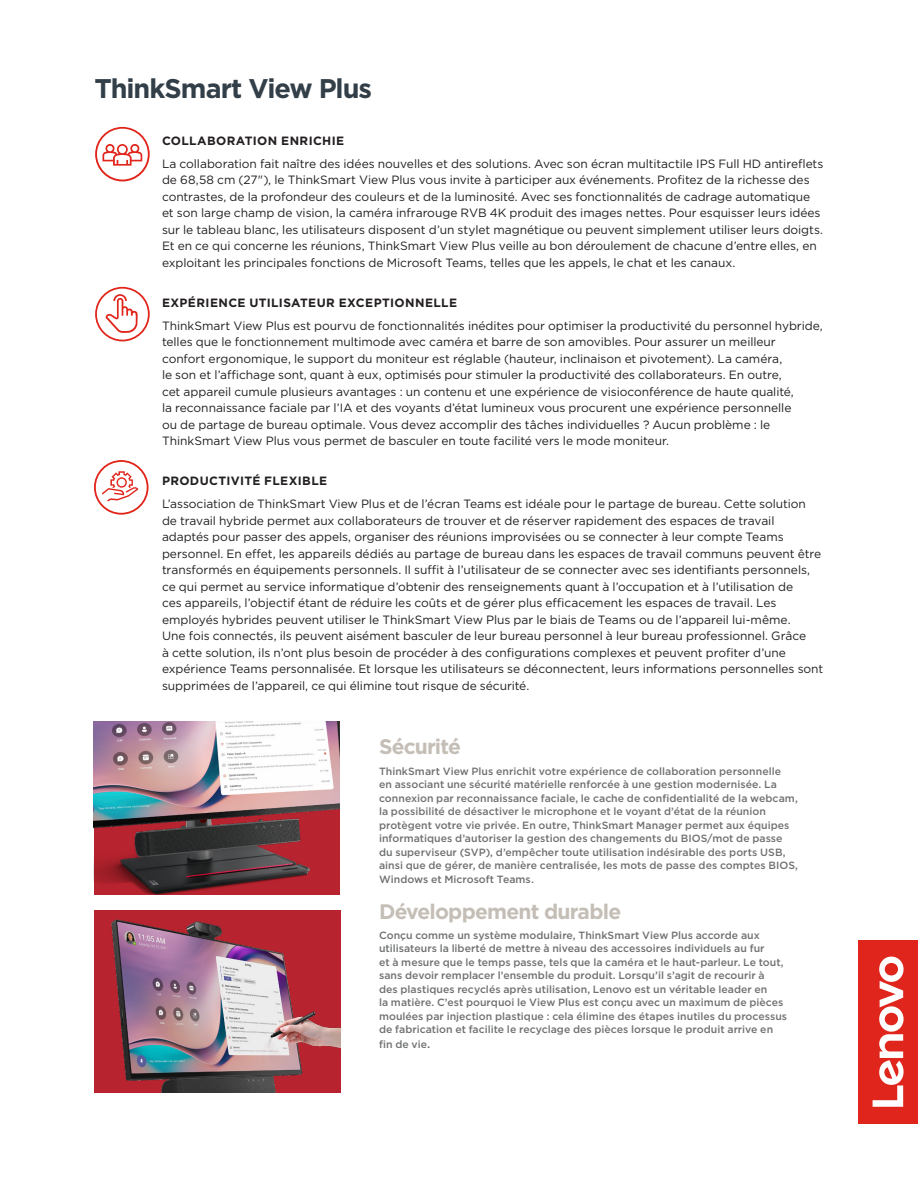
<style>
.page{position:relative;width:918px;height:1188px;background:#fff}
.page>*{position:absolute;margin:0;border:0;box-sizing:border-box;transform-origin:0 0}
.LEN-h2__product_name{font:700 27px "Gotham";letter-spacing:-.04em;color:#333f48}
.LEN-h4__sidebar_gray{font:700 21px "Gotham";letter-spacing:-.04em;color:#c4beb6}
.LEN-p1__normal{font:12px/16.5px "Gotham";letter-spacing:-.005em;color:#231f20}
.LEN-h5__benefit_head{font:700 12px "Gotham";letter-spacing:.03em;color:#231f20}
.LEN-p3__sidebar{font:500 10.5px/13.5px "Gotham";color:#6f7170}
.s1{font-size:12px}
</style>
<div class="page">
<img style="left:94px;top:722px;width:245px;height:173px">
<img style="left:94px;top:910px;width:247px;height:183px">
<svg style="left:95px;top:127px;width:55px;height:54px"></svg>
<svg style="left:95px;top:287px;width:55px;height:54px"></svg>
<svg style="left:94px;top:460px;width:55px;height:55px"></svg>
<div style="left:859px;top:940px;width:59px;height:184px;background:#e0261c"></div>
<svg style="left:873px;top:957px;width:31px;height:150px"></svg>
<p class="LEN-h2__product_name" style="left:94px;top:70px;width:279px">ThinkSmart View Plus</p>
<p class="LEN-h5__benefit_head" style="left:162px;top:132px;width:184px">COLLABORATION ENRICHIE</p>
<p class="LEN-p1__normal" style="left:162px;top:155px;width:663px">La collaboration fait naître des idées nouvelles et des solutions. Avec son écran multitactile IPS Full HD antireflets de 68,58 cm (27"), le ThinkSmart View Plus vous invite à participer aux événements. Profitez de la richesse des contrastes, de la profondeur des couleurs et de la luminosité. Avec ses fonctionnalités de cadrage automatique et son large champ de vision, la caméra infrarouge RVB 4K produit des images nettes. Pour esquisser leurs idées sur le tableau blanc, les utilisateurs disposent d’un stylet magnétique ou peuvent simplement utiliser leurs doigts.<br>Et en ce qui concerne les réunions, ThinkSmart View Plus veille au bon déroulement de chacune d’entre elles, en exploitant les principales fonctions de Microsoft Teams, telles que les appels, le chat et les canaux.</p>
<p class="LEN-h5__benefit_head" style="left:162px;top:294px;width:297px">EXPÉRIENCE UTILISATEUR EXCEPTIONNELLE</p>
<p class="LEN-p1__normal" style="left:162px;top:317px;width:662px">ThinkSmart View Plus est pourvu de fonctionnalités inédites pour optimiser la productivité du personnel hybride, telles que le fonctionnement multimode avec caméra et barre de son amovibles. Pour assurer un meilleur<br>confort ergonomique, le support du moniteur est réglable (hauteur, inclinaison et pivotement). La caméra,<br>le son et l’affichage sont, quant à eux, optimisés pour stimuler la productivité des collaborateurs. En outre,<br>cet appareil cumule plusieurs avantages : un contenu et une expérience de visioconférence de haute qualité,<br>la reconnaissance faciale par l’IA et des voyants d’état lumineux vous procurent une expérience personnelle<br>ou de partage de bureau optimale. Vous devez accomplir des tâches individuelles ? Aucun problème : le ThinkSmart View Plus vous permet de basculer en toute facilité vers le mode moniteur.</p>
<p class="LEN-h5__benefit_head" style="left:162px;top:473px;width:167px">PRODUCTIVITÉ FLEXIBLE</p>
<p class="LEN-p1__normal" style="left:162px;top:496px;width:663px">L’association de ThinkSmart View Plus et de l’écran Teams est idéale pour le partage de bureau. Cette solution de travail hybride permet aux collaborateurs de trouver et de réserver rapidement des espaces de travail adaptés pour passer des appels, organiser des réunions improvisées ou se connecter à leur compte Teams personnel. En effet, les appareils dédiés au partage de bureau dans les espaces de travail communs peuvent être transformés en équipements personnels. Il suffit à l’utilisateur de se connecter avec ses identifiants personnels, ce qui permet au service informatique d’obtenir des renseignements quant à l’occupation et à l’utilisation de<br>ces appareils, l’objectif étant de réduire les coûts et de gérer plus efficacement les espaces de travail. Les employés hybrides peuvent utiliser le ThinkSmart View Plus par le biais de Teams ou de l’appareil lui-même.<br>Une fois connectés, ils peuvent aisément basculer de leur bureau personnel à leur bureau professionnel. Grâce<br>à cette solution, ils n’ont plus besoin de procéder à des configurations complexes et peuvent profiter d’une expérience Teams personnalisée. Et lorsque les utilisateurs se déconnectent, leurs informations personnelles sont supprimées de l’appareil, ce qui élimine tout risque de sécurité.</p>
<p class="LEN-h4__sidebar_gray" style="left:379px;top:733px;width:84px">Sécurité</p>
<p class="LEN-p3__sidebar" style="left:379px;top:764px;width:421px">ThinkSmart View Plus enrichit votre expérience de collaboration personnelle<br>en associant une sécurité matérielle renforcée à une gestion modernisée. La connexion par reconnaissance faciale, le cache de confidentialité de la webcam, la possibilité de désactiver le microphone et le voyant d’état de la réunion protègent votre vie privée. En outre, ThinkSmart Manager permet aux équipes informatiques d’autoriser la gestion des changements du BIOS/mot de passe du superviseur (SVP), d’empêcher toute utilisation indésirable des ports USB, ainsi que de gérer, de manière centralisée, les mots de passe des comptes BIOS, Windows et Microsoft Teams.</p>
<p class="LEN-h4__sidebar_gray" style="left:379px;top:897px;width:244px">Développement durable</p>
<p class="LEN-p3__sidebar" style="left:379px;top:928px;width:410px">Conçu comme un système modulaire, ThinkSmart View Plus accorde aux utilisateurs la liberté de mettre à niveau des accessoires individuels au fur<br>et à mesure que le temps passe, tels que la caméra et le haut-parleur. Le tout, sans devoir remplacer l’ensemble du produit. Lorsqu’il s’agit de recourir à<br>des plastiques recyclés après utilisation, Lenovo est un véritable leader en<br>la matière. C’est pourquoi le View Plus est conçu avec un maximum de pièces moulées par injection plastique : cela élimine des étapes inutiles du processus de fabrication et facilite le recyclage des pièces lorsque le produit arrive en</p>
<p class="LEN-p3__sidebar" style="left:379px;top:1038px;width:53px">fin de vie<span class="s1">.</span></p>
</div>
